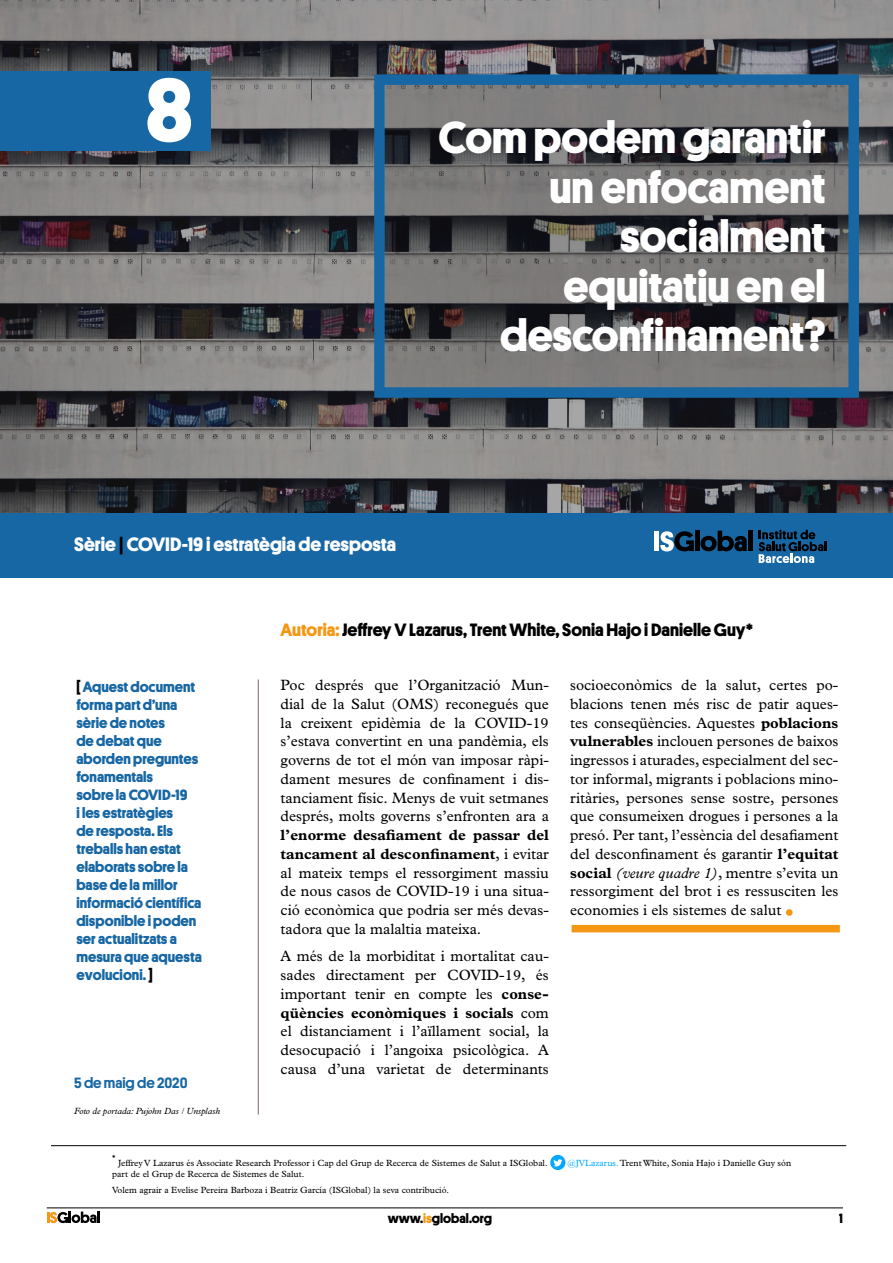
<style>
.page{position:relative;width:893px;height:1263px;background:#fff}
.page>*{position:absolute;margin:0;border:0;box-sizing:border-box;transform-origin:0 0}
.t1{font:700 90px "Platform";color:#fff}
.t2{font:54px "Plantin";color:#f49712}
.t3{font:700 45px/49.5px "Platform";color:#fff;text-align:right}
.t4{font:700 19.5px "Platform";color:#fff}
.t5{font:700 18px "Platform";color:#000}
.t6{font:15px/18.8px "Plantin";color:#000;text-align:justify}
.t7{font:700 15px/18px "Platform";color:#1767a4}
.t8{font:500 15px "Platform";color:#1767a4}
.t9{font:700 13.5px "Platform";color:#000}
.t10{font:9px/15.5px "Plantin";color:#000}
.t11{font:italic 9px "Plantin";color:#000}
.t12{font:8.7px "Platform";color:#000}
.s1{color:#000}
.s2{color:#f49712}
.s3{font-weight:700}
.s4{font-style:italic}
.s5{color:#00a8ff}
</style>
<div class="page">
<svg style="left:47px;top:1211px;width:53px;height:12px"></svg>
<hr style="left:47px;top:1207px;width:796px;height:1px;background:#000">
<svg style="left:0;top:0;width:893px;height:514px;background:#666467"></svg>
<svg style="left:385px;top:85px;width:463px;height:302px;background:#5f5e5f"></svg>
<div style="left:0;top:514px;width:893px;height:64px;background:#1767a4"></div>
<div style="left:374px;top:74px;width:485px;height:324px;border:10px solid #1767a4"></div>
<div style="left:0;top:71px;width:211px;height:80px;background:#1767a4"></div>
<hr style="left:258px;top:679px;width:1px;height:435px;background:#867b77">
<div style="left:572px;top:925px;width:268px;height:7px;background:#f49712"></div>
<hr style="left:51px;top:1145px;width:795px;height:1px;background:#000">
<hr style="left:655px;top:532px;width:4px;height:19px;background:#fff">
<div style="left:695px;top:531px;width:5px;height:20px;background:#000"></div>
<svg style="left:700px;top:531px;width:47px;height:20px"></svg>
<div style="left:748px;top:531px;width:5px;height:20px;background:#000"></div>
<svg style="left:660px;top:531px;width:34px;height:20px"></svg>
<svg style="left:759px;top:530px;width:68px;height:33px"></svg>
<div style="left:550px;top:1155px;width:15px;height:15px;background:#00a8ff;border-radius:50%"></div>
<svg style="left:553px;top:1159px;width:9px;height:7px"></svg>
<h1 class="t1" style="left:146px;top:44px;width:48px">8</h1>
<h3 class="t3" style="left:439px;top:110px;width:389px">Com podem garantir un enfocament socialment<br>equitatiu en el desconfinament?</h3>
<h3 class="t4" style="left:74px;top:530px;width:323px">Sèrie <span class="s1">|</span> COVID-19 i estratègia de resposta</h3>
<p class="t7" style="left:76px;top:677px;width:127px"><span class="s1">[</span> Aquest document forma part d’una sèrie de notes<br>de debat que aborden preguntes fonamentals<br>sobre la COVID-19<br>i les estratègies<br>de resposta. Els treballs han estat elaborats sobre la base de la millor informació científica disponible i poden ser actualitzats a mesura que aquesta evolucioni. <span class="s1">]</span></p>
<p class="t8" style="left:74px;top:1072px;width:115px">5 de maig de 2020</p>
<p class="t11" style="left:74px;top:1106px;width:147px">Foto de portada: Pujohn Das / Unsplash</p>
<p class="t5" style="left:281px;top:616px;width:474px"><span class="s2">Autoria:</span> Jeffrey V Lazarus, Trent White, Sonia Hajo i Danielle Guy*</p>
<p class="t6" style="left:281px;top:676px;width:270px">Poc després que l’Organització Mun&shy;dial de la Salut (OMS) reconegués que la creixent epidèmia de la COVID-19 s’estava convertint en una pandèmia, els governs de tot el món van imposar ràpi&shy;dament mesures de confinament i dis&shy;tanciament físic. Menys de vuit setmanes després, molts governs s’enfronten ara a</p>
<p class="t6" style="left:281px;top:826px;width:270px"><span class="s3">l’enorme desafiament de passar del tancament al desconfinament</span>, i evitar al mateix temps el ressorgiment massiu de nous casos de COVID-19 i una situa&shy;ció econòmica que podria ser més devas&shy;tadora que la malaltia mateixa.</p>
<p class="t6" style="left:281px;top:947px;width:270px">A més de la morbiditat i mortalitat cau&shy;sades directament per COVID-19, és important tenir en compte les <span class="s3">conse&shy;qüències econòmiques i socials</span> com el distanciament i l’aïllament social, la desocupació i l’angoixa psicològica. A causa d’una varietat de determinants</p>
<p class="t6" style="left:570px;top:676px;width:270px">socioeconòmics de la salut, certes po&shy;blacions tenen més risc de patir aques&shy;tes conseqüències. Aquestes <span class="s3">poblacions vulnerables</span> inclouen persones de baixos ingressos i aturades, especialment del sec&shy;tor informal, migrants i poblacions mino&shy;ritàries, persones sense sostre, persones que consumeixen drogues i persones a la presó. Per tant, l’essència del desafiament del desconfinament és garantir <span class="s3">l’equitat social</span> <span class="s4">(veure quadre 1)</span>, mentre s’evita un ressorgiment del brot i es ressusciten les economies i els sistemes de salut</p>
<h2 class="t2" style="left:781px;top:866px;width:17px">.</h2>
<p class="t12" style="left:112px;top:1152px;width:5px">*</p>
<p class="t10" style="left:118px;top:1155px;width:431px">Jeffrey V Lazarus és Associate Research Professor i Cap del Grup de Recerca de Sistemes de Salut a ISGlobal.</p>
<p class="t10" style="left:567px;top:1155px;width:225px"><span class="s5">@JVLazarus.</span> Trent White, Sonia Hajo i Danielle Guy són</p>
<p class="t10" style="left:112px;top:1166px;width:338px">part de el Grup de Recerca de Sistemes de Salut.<br>Volem agrair a Evelise Pereira Barboza i Beatriz García (ISGlobal) la seva contribució.</p>
<p class="t9" style="left:388px;top:1208px;width:106px">www.<span class="s2">is</span>global.org</p>
<p class="t9" style="left:839px;top:1208px;width:5px">1</p>
</div>
